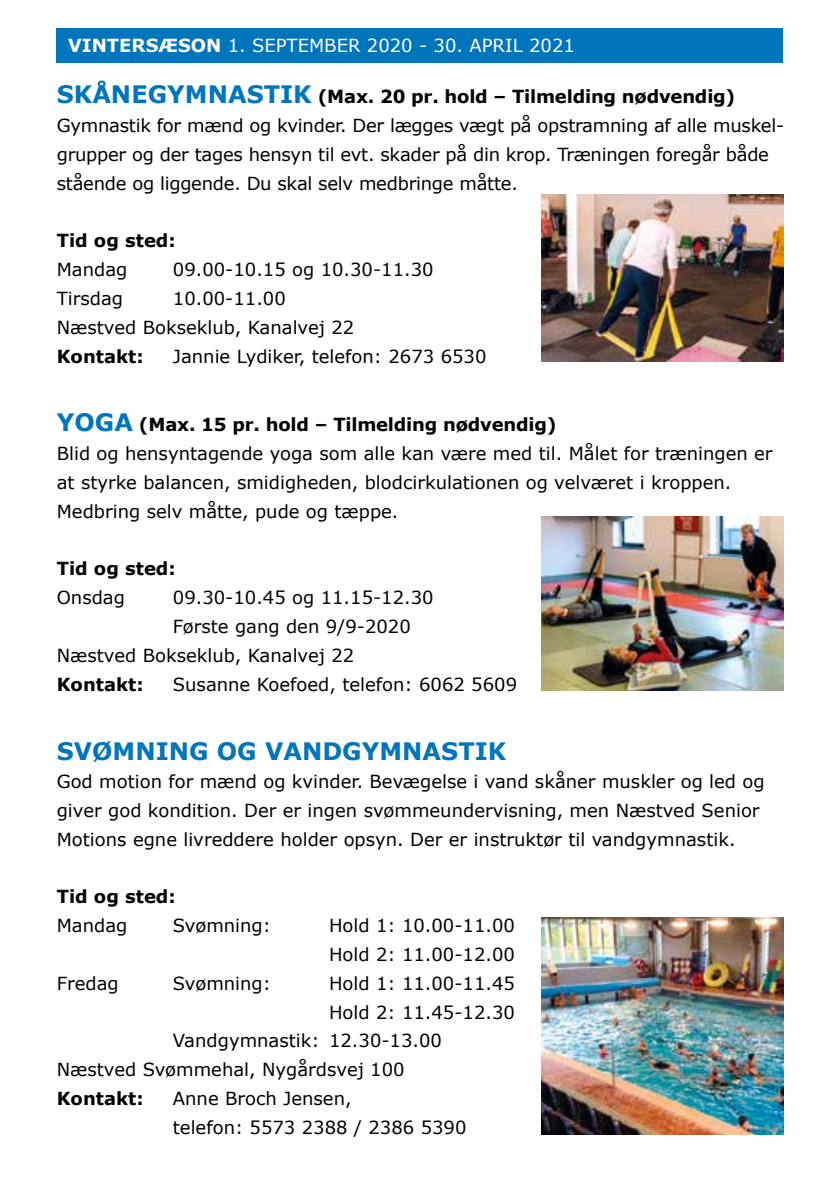
<style>
.page{position:relative;width:840px;height:1191px;background:#fff}
.page>*{position:absolute;margin:0;border:0;box-sizing:border-box;transform-origin:0 0}
.t1{font:700 24px "Verdana";color:#0075bc}
.t2{font:18px/28.8px "Verdana";color:#000}
.t3{font:700 18px "Verdana";color:#000}
.t4{font:18px "Verdana";color:#fff}
.s1{font-weight:700}
.s2{font-weight:700;font-size:24px;color:#0075bc}
</style>
<div class="page">
<div style="left:57px;top:28px;width:725px;height:34px;background:#0075bc"></div>
<img style="left:541px;top:516px;width:241px;height:174px">
<img style="left:541px;top:917px;width:241px;height:217px">
<img style="left:541px;top:194px;width:241px;height:167px">
<p class="t4" style="left:68px;top:34px;width:508px"><span class="s1">VINTERSÆSON</span> 1. SEPTEMBER 2020 - 30. APRIL 2021</p>
<p class="t2" style="left:57px;top:83px;width:728px"><span class="s2">SKÅNEGYMNASTIK</span> <span class="s1">(Max. 20 pr. hold – Tilmelding nødvendig)<br></span>Gymnastik for mænd og kvinder. Der lægges vægt på opstramning af alle muskel&shy;grupper og der tages hensyn til evt. skader på din krop. Træningen foregår både stående og liggende. Du skal selv medbringe måtte.</p>
<p class="t3" style="left:57px;top:229px;width:120px">Tid og sted:</p>
<p class="t2" style="left:57px;top:255px;width:72px">Mandag</p>
<p class="t2" style="left:173px;top:255px;width:262px">09.00-10.15 og 10.30-11.30</p>
<p class="t2" style="left:57px;top:284px;width:68px">Tirsdag</p>
<p class="t2" style="left:57px;top:284px;width:299px;text-indent:116px">10.00-11.00<br>Næstved Bokseklub, Kanalvej 22</p>
<p class="t3" style="left:57px;top:344px;width:88px">Kontakt:</p>
<p class="t2" style="left:173px;top:342px;width:315px">Jannie Lydiker, telefon: 2673 6530</p>
<p class="t2" style="left:57px;top:411px;width:717px"><span class="s2">YOGA</span> <span class="s1">(Max. 15 pr. hold – Tilmelding nødvendig)<br></span>Blid og hensyntagende yoga som alle kan være med til. Målet for træningen er at styrke balancen, smidigheden, blodcirkulationen og velværet i kroppen.<br>Medbring selv måtte, pude og tæppe.</p>
<p class="t3" style="left:57px;top:557px;width:120px">Tid og sted:</p>
<p class="t2" style="left:57px;top:583px;width:70px">Onsdag</p>
<p class="t2" style="left:173px;top:583px;width:262px">09.30-10.45 og 11.15-12.30</p>
<p class="t2" style="left:173px;top:612px;width:239px">Første gang den 9/9-2020</p>
<p class="t2" style="left:57px;top:641px;width:299px">Næstved Bokseklub, Kanalvej 22</p>
<p class="t3" style="left:57px;top:672px;width:88px">Kontakt:</p>
<p class="t2" style="left:173px;top:670px;width:345px">Susanne Koefoed, telefon: 6062 5609</p>
<h1 class="t1" style="left:57px;top:735px;width:451px">SVØMNING OG VANDGYMNASTIK</h1>
<p class="t2" style="left:57px;top:767px;width:709px">God motion for mænd og kvinder. Bevægelse i vand skåner muskler og led og giver god kondition. Der er ingen svømmeundervisning, men Næstved Senior<br>Motions egne livreddere holder opsyn. Der er instruktør til vandgymnastik.</p>
<p class="t3" style="left:57px;top:885px;width:120px">Tid og sted:</p>
<p class="t2" style="left:57px;top:911px;width:72px">Mandag</p>
<p class="t2" style="left:173px;top:911px;width:100px">Svømning:</p>
<p class="t2" style="left:329px;top:911px;width:187px">Hold 1: 10.00-11.00<br>Hold 2: 11.00-12.00</p>
<p class="t2" style="left:57px;top:969px;width:64px">Fredag</p>
<p class="t2" style="left:173px;top:969px;width:100px">Svømning:</p>
<p class="t2" style="left:329px;top:969px;width:187px">Hold 1: 11.00-11.45</p>
<p class="t2" style="left:329px;top:998px;width:187px">Hold 2: 11.45-12.30</p>
<p class="t2" style="left:173px;top:1026px;width:270px">Vandgymnastik: 12.30-13.00</p>
<p class="t2" style="left:57px;top:1055px;width:349px">Næstved Svømmehal, Nygårdsvej 100</p>
<p class="t3" style="left:57px;top:1086px;width:88px">Kontakt:</p>
<p class="t2" style="left:173px;top:1084px;width:295px">Anne Broch Jensen,<br>telefon: 5573 2388 / 2386 5390</p>
</div>
